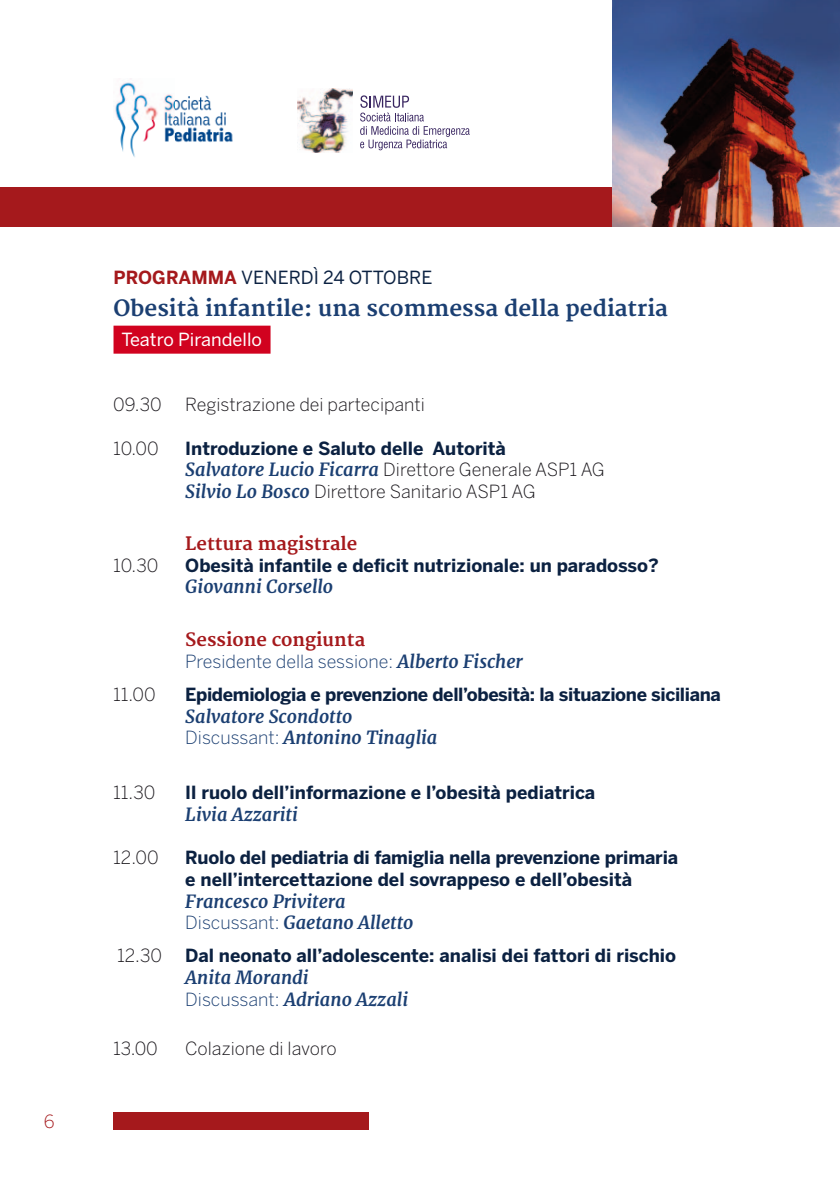
<style>
.page{position:relative;width:840px;height:1191px;background:#fff}
.page>*{position:absolute;margin:0;border:0;box-sizing:border-box;transform-origin:0 0}
.t1{font:700 22px "Merriweather";color:#1b3f72}
.t2{font:700 18px/21.6px "Benton Sans";color:#0b2141}
.t3{font:300 18px/21.6px "Benton Sans";color:#1a171c}
.t4{font:italic 700 18px/21.6px "Merriweather";color:#1b3f72}
.t5{font:700 18px "Benton Sans";letter-spacing:-.02em;color:#0b2141}
.t6{font:300 18px "Benton Sans";color:#1b3f72}
.t7{font:700 18px "Merriweather";color:#a5191c}
.t8{font:18px "Benton Sans";color:#0b2141}
.t9{font:18px "Benton Sans";color:#fff}
.t10{font:300 18px "Benton Sans";color:#a5191c}
.s1{font-weight:700;color:#a5191c}
.s2{font-weight:700;color:#0b2141}
.s3{font-family:"Merriweather";font-weight:700;font-style:italic;color:#1b3f72}
.s4{font-family:"Merriweather";font-weight:700;font-style:italic}
.s5{font-family:"Benton Sans";font-weight:300;font-style:normal}
</style>
<div class="page">
<div style="left:113px;top:1112px;width:256px;height:17px;background:#a5191c"></div>
<img style="left:297px;top:88px;width:56px;height:64px">
<svg style="left:360px;top:95px;width:109px;height:55px"></svg>
<img style="left:115px;top:82px;width:118px;height:76px">
<div style="left:0;top:188px;width:839px;height:39px;background:#a5191c"></div>
<img style="left:612px;top:0;width:227px;height:227px">
<div style="left:113px;top:326px;width:157px;height:28px;background:#d1021f"></div>
<p class="t10" style="left:44px;top:1110px;width:12px">6</p>
<p class="t8" style="left:113px;top:266px;width:320px"><span class="s1">PROGRAMMA</span> VENERDÌ 24 OTTOBRE</p>
<p class="t1" style="left:113px;top:295px;width:555px">Obesità infantile: una scommessa della pediatria</p>
<p class="t9" style="left:121px;top:328px;width:142px">Teatro Pirandello</p>
<p class="t3" style="left:113px;top:393px;width:50px">09.30</p>
<p class="t3" style="left:185px;top:393px;width:241px">Registrazione dei partecipanti</p>
<p class="t3" style="left:113px;top:437px;width:47px">10.00</p>
<p class="t3" style="left:185px;top:437px;width:421px"><span class="s2">Introduzione e Saluto delle Autorità<br></span><span class="s3">Salvatore Lucio Ficarra</span> Direttore Generale ASP1 AG<br><span class="s3">Silvio Lo Bosco</span> Direttore Sanitario ASP1 AG</p>
<p class="t7" style="left:185px;top:533px;width:173px">Lettura magistrale</p>
<p class="t3" style="left:113px;top:554px;width:47px">10.30</p>
<p class="t2" style="left:185px;top:554px;width:474px">Obesità infantile e deficit nutrizionale: un paradosso?</p>
<p class="t4" style="left:185px;top:576px;width:149px">Giovanni Corsello</p>
<p class="t7" style="left:185px;top:629px;width:181px">Sessione congiunta</p>
<p class="t6" style="left:185px;top:651px;width:339px">Presidente della sessione: <span class="s4">Alberto Fischer</span></p>
<p class="t3" style="left:113px;top:683px;width:44px">11.00</p>
<p class="t5" style="left:185px;top:684px;width:537px">Epidemiologia e prevenzione dell’obesità: la situazione siciliana</p>
<p class="t4" style="left:185px;top:705px;width:253px">Salvatore Scondotto<br><span class="s5">Discussant:</span> Antonino Tinaglia</p>
<p class="t3" style="left:113px;top:781px;width:44px">11.30</p>
<p class="t2" style="left:185px;top:781px;width:411px">Il ruolo dell’informazione e l’obesità pediatrica</p>
<p class="t4" style="left:185px;top:803px;width:114px">Livia Azzariti</p>
<p class="t3" style="left:113px;top:846px;width:47px">12.00</p>
<p class="t2" style="left:185px;top:846px;width:494px">Ruolo del pediatria di famiglia nella prevenzione primaria e nell’intercettazione del sovrappeso e dell’obesità</p>
<p class="t4" style="left:185px;top:890px;width:229px">Francesco Privitera<br><span class="s5">Discussant:</span> Gaetano Alletto</p>
<p class="t3" style="left:117px;top:945px;width:46px">12.30</p>
<p class="t2" style="left:185px;top:944px;width:492px">Dal neonato all’adolescente: analisi dei fattori di rischio</p>
<p class="t4" style="left:185px;top:967px;width:224px">Anita Morandi<br><span class="s5">Discussant:</span> Adriano Azzali</p>
<p class="t3" style="left:113px;top:1037px;width:46px">13.00</p>
<p class="t3" style="left:185px;top:1037px;width:153px">Colazione di lavoro</p>
</div>
